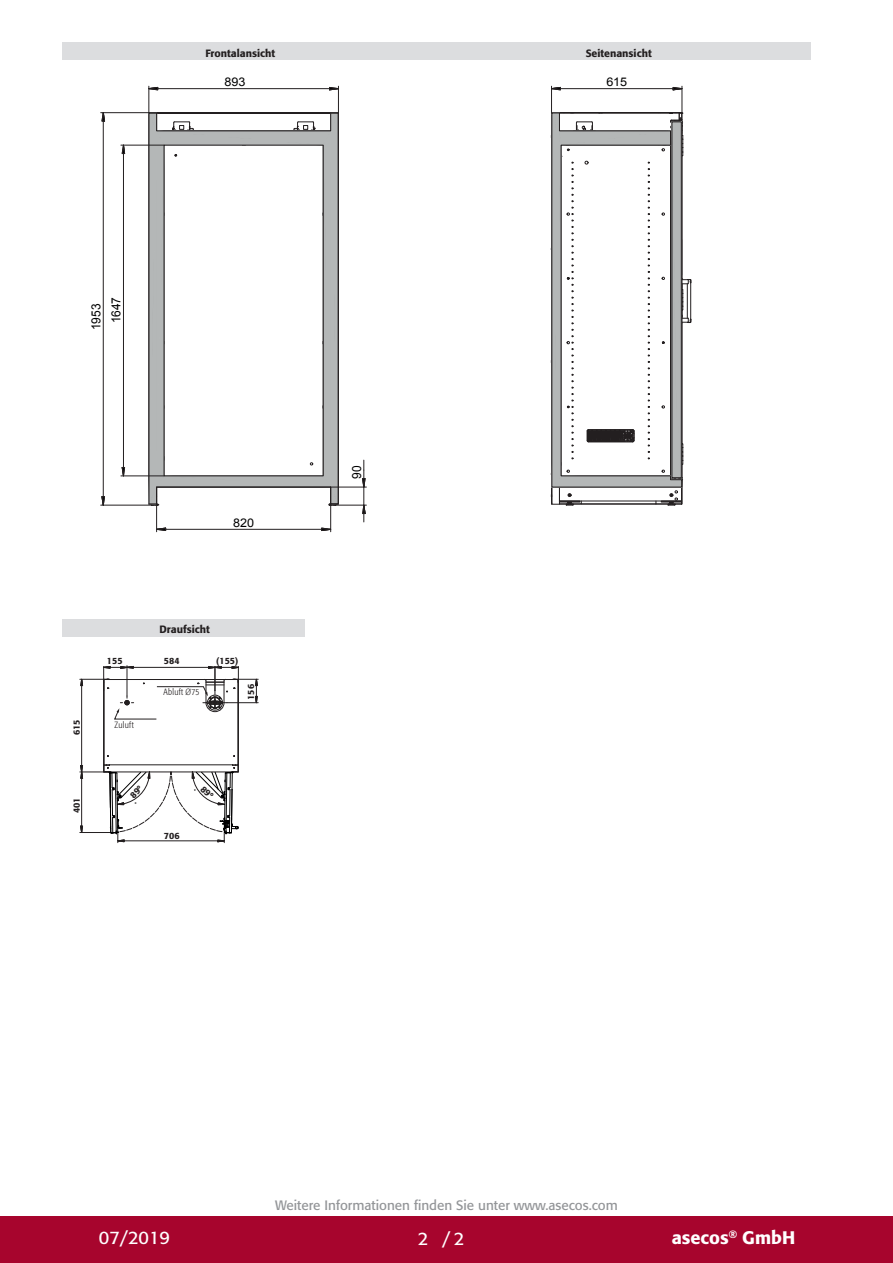
<style>
.page{position:relative;width:893px;height:1263px;background:#fff}
.page>*{position:absolute;margin:0;border:0;box-sizing:border-box;transform-origin:0 0}
.t1{font:500 18px "Formata Pro";color:#fff}
.t2{font:18px "Formata Pro";color:#fff}
.CB_AF_U4-Fachhaendle{font:13.5px "Formata Pro";color:#939598}
.t3{font:12.6px "Arial";letter-spacing:-.005em;color:#000001;scale:.95 1}
.t4{font:12px "Arial";letter-spacing:-.005em;color:#000001;scale:1.06 1}
.t5{font:500 10.5px "Formata Pro";color:#231f20}
.t6{font:500 9px "Formata Pro";color:#231f20}
.t7{font:300 condensed 9px "Formata Pro";letter-spacing:.03em;color:#231f20}
</style>
<div class="page">
<div style="left:0;top:1216px;width:893px;height:47px;background:#a7052d"></div>
<div style="left:63px;top:43px;width:748px;height:17px;background:#dcdddf"></div>
<hr style="left:335px;top:505px;width:31px;height:1px;background:#231f20">
<hr style="left:331px;top:487px;width:35px;height:1px;background:#231f20">
<svg style="left:362px;top:460px;width:4px;height:63px"></svg>
<svg style="left:121px;top:467px;width:4px;height:10px"></svg>
<svg style="left:121px;top:144px;width:4px;height:11px"></svg>
<hr style="left:123px;top:154px;width:1px;height:313px;background:#231f20">
<hr style="left:121px;top:145px;width:43px;height:1px;background:#231f20">
<hr style="left:121px;top:475px;width:43px;height:1px;background:#231f20">
<svg style="left:101px;top:496px;width:4px;height:9px"></svg>
<svg style="left:101px;top:113px;width:4px;height:18px"></svg>
<hr style="left:103px;top:121px;width:1px;height:376px;background:#231f20">
<hr style="left:101px;top:112px;width:48px;height:1px;background:#231f20">
<hr style="left:101px;top:505px;width:51px;height:1px;background:#231f20">
<svg style="left:139px;top:85px;width:214px;height:448px"></svg>
<svg style="left:528px;top:42px;width:194px;height:464px"></svg>
<div style="left:63px;top:619px;width:242px;height:17px;background:#dcdddf"></div>
<svg style="left:80px;top:666px;width:178px;height:177px"></svg>
<p class="t5" style="left:205px;top:46px;width:71px">Frontalansicht</p>
<p class="t5" style="left:586px;top:47px;width:68px">Seitenansicht</p>
<p class="t4" style="left:225px;top:74px;width:21px">893</p>
<p class="t4" style="left:606px;top:74px;width:21px">615</p>
<p class="t3" style="left:88px;top:330px;width:29px;rotate:-90deg">1953</p>
<p class="t3" style="left:108px;top:323px;width:29px;rotate:-90deg">1647</p>
<p class="t4" style="left:233px;top:515px;width:21px">820</p>
<p class="t6" style="left:71px;top:735px;width:17px;rotate:-90deg">615</p>
<p class="t6" style="left:71px;top:813px;width:17px;rotate:-90deg">401</p>
<p class="t5" style="left:159px;top:622px;width:52px">Draufsicht</p>
<p class="t6" style="left:107px;top:655px;width:17px">155</p>
<p class="t6" style="left:216px;top:655px;width:24px">(155)</p>
<p class="t6" style="left:164px;top:655px;width:17px">584</p>
<p class="t7" style="left:115px;top:719px;width:21px">Zuluft</p>
<p class="t7" style="left:164px;top:686px;width:37px">Abluft Ø75</p>
<p class="t6" style="left:245px;top:700px;width:17px;rotate:-90deg">156</p>
<p class="t6" style="left:164px;top:829px;width:17px">706</p>
<p class="t3" style="left:348px;top:479px;width:15px;rotate:-90deg">90</p>
<p class="CB_AF_U4-Fachhaendle" style="left:275px;top:1196px;width:344px">Weitere Informationen finden Sie unter www.asecos.com</p>
<p class="t2" style="left:99px;top:1225px;width:73px">07/2019</p>
<p class="t2" style="left:418px;top:1227px;width:12px">2</p>
<p class="t2" style="left:442px;top:1227px;width:23px">/2</p>
<h1 class="t1" style="left:672px;top:1225px;width:125px">asecos<sup>®</sup> GmbH</h1>
</div>
